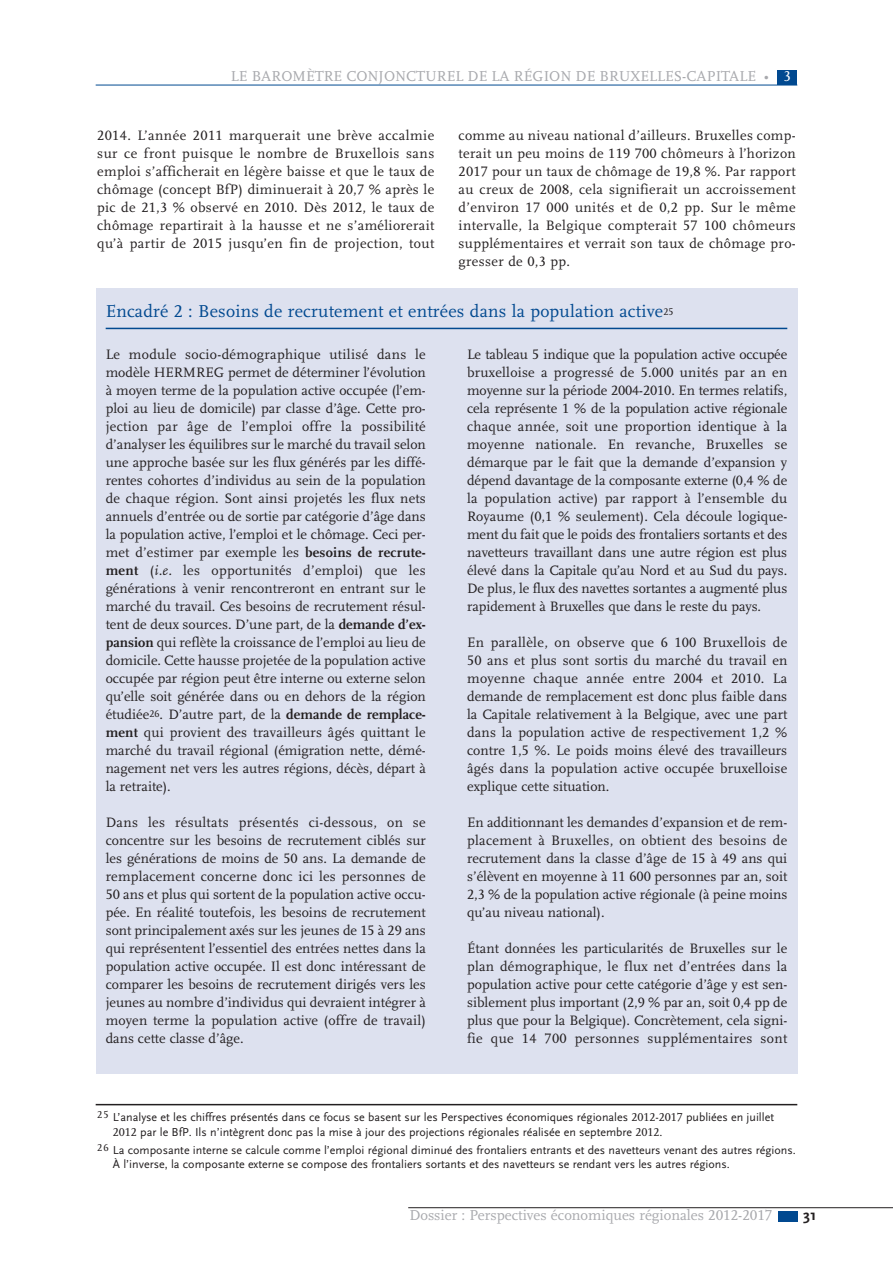
<style>
.page{position:relative;width:893px;height:1263px;background:#fff}
.page>*{position:absolute;margin:0;border:0;box-sizing:border-box;transform-origin:0 0}
.t1{font:18px "Scala";letter-spacing:.01em;color:#014990}
.t2{font:15px "Scala";color:#a8a9ad}
.t3{font:700 15px "Scala Sans";color:#231f20;scale:1.1 1}
.t4{font:14.25px/18px "Scala";color:#231f20;text-align:justify}
.t5{font:12px/14.4px "Scala Sans";color:#231f20}
.s1{font-family:"Scala Caps";color:#fff}
.s2{font-family:"Scala Caps"}
.s3{font-family:"Scala Caps";font-size:10.2px;color:#231f20}
.s4{font-weight:700}
.s5{font-style:italic}
</style>
<div class="page">
<hr style="left:408px;top:1207px;width:485px;height:1px;background:#231f20">
<div style="left:778px;top:1211px;width:19px;height:10px;background:#014990"></div>
<div style="left:778px;top:70px;width:19px;height:15px;background:#014990"></div>
<hr style="left:96px;top:85px;width:701px;height:1px;background:#014990">
<hr style="left:96px;top:1104px;width:701px;height:1px;background:#231f20">
<div style="left:96px;top:288px;width:701px;height:785px;background:#dde1ef"></div>
<hr style="left:106px;top:328px;width:681px;height:1px;background:#014990">
<p class="t2" style="left:231px;top:70px;width:562px">LE BAROMÈTRE CONJONCTUREL DE LA RÉGION DE BRUXELLES-CAPITALE • <span class="s1">3</span></p>
<p class="t4" style="left:97px;top:127px;width:339px"><span class="s2">2014</span>. L’année <span class="s2">2011</span> marquerait une brève accalmie sur ce front puisque le nombre de Bruxellois sans emploi s’afficherait en légère baisse et que le taux de chômage (concept BfP) diminuerait à <span class="s2">20</span>,<span class="s2">7</span> % après le pic de <span class="s2">21</span>,<span class="s2">3</span> % observé en <span class="s2">2010</span>. Dès <span class="s2">2012</span>, le taux de chômage repartirait à la hausse et ne s’améliorerait qu’à partir de <span class="s2">2015</span> jusqu’en fin de projection, tout</p>
<p class="t4" style="left:459px;top:127px;width:339px">comme au niveau national d’ailleurs. Bruxelles comp&shy;terait un peu moins de <span class="s2">119 700</span> chômeurs à l’horizon <span class="s2">2017</span> pour un taux de chômage de <span class="s2">19</span>,<span class="s2">8</span> %. Par rapport au creux de <span class="s2">2008</span>, cela signifierait un accroissement d’environ <span class="s2">17 000</span> unités et de <span class="s2">0</span>,<span class="s2">2</span> pp. Sur le même intervalle, la Belgique compterait <span class="s2">57 100</span> chômeurs supplémentaires et verrait son taux de chômage pro&shy;gresser de <span class="s2">0</span>,<span class="s2">3</span> pp.</p>
<p class="t1" style="left:106px;top:304px;width:569px">Encadré <span class="s2">2</span> : Besoins de recrutement et entrées dans la population active<span class="s3">25</span></p>
<p class="t4" style="left:106px;top:347px;width:322px">Le module socio-démographique utilisé dans le modèle HERMREG permet de déterminer l’évolution à moyen terme de la population active occupée (l’em&shy;ploi au lieu de domicile) par classe d’âge. Cette pro&shy;jection par âge de l’emploi offre la possibilité d’analyser les équilibres sur le marché du travail selon une approche basée sur les flux générés par les diffé&shy;rentes cohortes d’individus au sein de la population de chaque région. Sont ainsi projetés les flux nets annuels d’entrée ou de sortie par catégorie d’âge dans la population active, l’emploi et le chômage. Ceci per&shy;met d’estimer par exemple les <span class="s4">besoins de recrute&shy;ment</span> (<span class="s5">i.e.</span> les opportunités d’emploi) que les générations à venir rencontreront en entrant sur le marché du travail. Ces besoins de recrutement résul&shy;tent de deux sources. D’une part, de la <span class="s4">demande d’ex&shy;pansion</span> qui reflète la croissance de l’emploi au lieu de domicile. Cette hausse projetée de la population active occupée par région peut être interne ou externe selon qu’elle soit générée dans ou en dehors de la région étudiée<sup>26</sup>. D’autre part, de la <span class="s4">demande de remplace&shy;ment</span> qui provient des travailleurs âgés quittant le marché du travail régional (émigration nette, démé&shy;nagement net vers les autres régions, décès, départ à la retraite).</p>
<p class="t4" style="left:106px;top:815px;width:322px">Dans les résultats présentés ci-dessous, on se concentre sur les besoins de recrutement ciblés sur les générations de moins de <span class="s2">50</span> ans. La demande de remplacement concerne donc ici les personnes de <span class="s2">50</span> ans et plus qui sortent de la population active occu&shy;pée. En réalité toutefois, les besoins de recrutement sont principalement axés sur les jeunes de <span class="s2">15</span> à <span class="s2">29</span> ans qui représentent l’essentiel des entrées nettes dans la population active occupée. Il est donc intéressant de comparer les besoins de recrutement dirigés vers les jeunes au nombre d’individus qui devraient intégrer à moyen terme la population active (offre de travail) dans cette classe d’âge.</p>
<p class="t4" style="left:467px;top:346px;width:322px">Le tableau <span class="s2">5</span> indique que la population active occupée bruxelloise a progressé de <span class="s2">5</span>.<span class="s2">000</span> unités par an en moyenne sur la période <span class="s2">2004</span>-<span class="s2">2010</span>. En termes relatifs, cela représente <span class="s2">1</span> % de la population active régionale chaque année, soit une proportion identique à la moyenne nationale. En revanche, Bruxelles se démarque par le fait que la demande d’expansion y dépend davantage de la composante externe (<span class="s2">0</span>,<span class="s2">4</span> % de la population active) par rapport à l’ensemble du Royaume (<span class="s2">0</span>,<span class="s2">1</span> % seulement). Cela découle logique&shy;ment du fait que le poids des frontaliers sortants et des navetteurs travaillant dans une autre région est plus élevé dans la Capitale qu’au Nord et au Sud du pays.<br>De plus, le flux des navettes sortantes a augmenté plus rapidement à Bruxelles que dans le reste du pays.</p>
<p class="t4" style="left:467px;top:634px;width:322px">En parallèle, on observe que <span class="s2">6 100</span> Bruxellois de <span class="s2">50</span> ans et plus sont sortis du marché du travail en moyenne chaque année entre <span class="s2">2004</span> et <span class="s2">2010</span>. La demande de remplacement est donc plus faible dans la Capitale relativement à la Belgique, avec une part dans la population active de respectivement <span class="s2">1</span>,<span class="s2">2</span> % contre <span class="s2">1</span>,<span class="s2">5</span> %. Le poids moins élevé des travailleurs âgés dans la population active occupée bruxelloise explique cette situation.</p>
<p class="t4" style="left:467px;top:814px;width:322px">En additionnant les demandes d’expansion et de rem&shy;placement à Bruxelles, on obtient des besoins de recrutement dans la classe d’âge de <span class="s2">15</span> à <span class="s2">49</span> ans qui s’élèvent en moyenne à <span class="s2">11 600</span> personnes par an, soit <span class="s2">2</span>,<span class="s2">3</span> % de la population active régionale (à peine moins qu’au niveau national).</p>
<p class="t4" style="left:467px;top:940px;width:322px">Étant données les particularités de Bruxelles sur le plan démographique, le flux net d’entrées dans la population active pour cette catégorie d’âge y est sen&shy;siblement plus important (<span class="s2">2</span>,<span class="s2">9</span> % par an, soit <span class="s2">0</span>,<span class="s2">4</span> pp de plus que pour la Belgique). Concrètement, cela signi&shy;fie que <span class="s2">14 700</span> personnes supplémentaires sont</p>
<p class="t5" style="left:113px;top:1111px;width:663px;text-indent:-16px"><sup>25</sup> L’analyse et les chiffres présentés dans ce focus se basent sur les Perspectives économiques régionales <span class="s2">2012</span>-<span class="s2">2017</span> publiées en juillet<br><span class="s2">2012</span> par le BfP. Ils n’intègrent donc pas la mise à jour des projections régionales réalisée en septembre <span class="s2">2012</span>.</p>
<p class="t5" style="left:113px;top:1143px;width:684px;text-indent:-16px"><sup>26</sup> La composante interne se calcule comme l’emploi régional diminué des frontaliers entrants et des navetteurs venant des autres régions.<br>À l’inverse, la composante externe se compose des frontaliers sortants et des navetteurs se rendant vers les autres régions.</p>
<p class="t2" style="left:409px;top:1209px;width:365px">Dossier : Perspectives économiques régionales <span class="s2">2012</span>-<span class="s2">2017</span></p>
<p class="t3" style="left:803px;top:1209px;width:14px">31</p>
</div>
